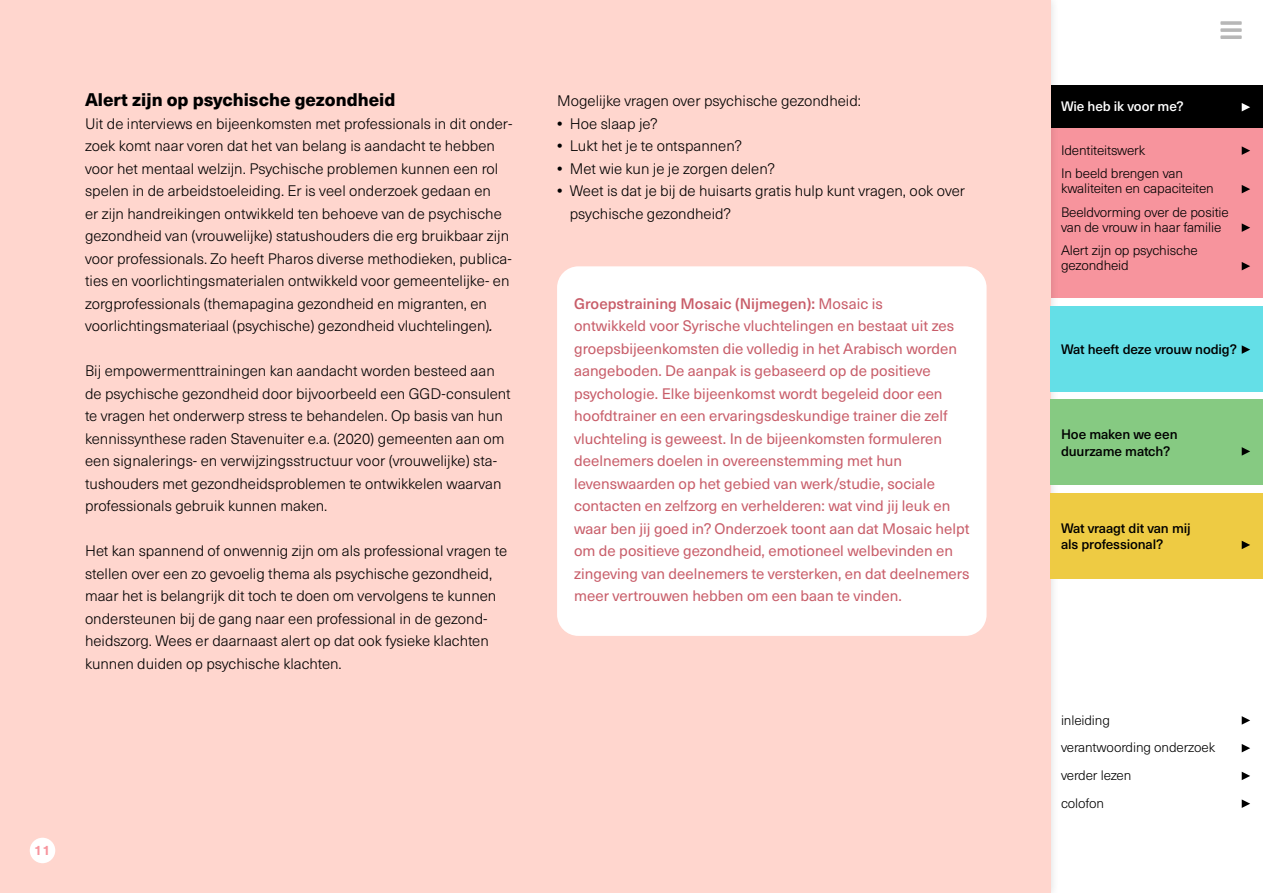
<style>
.page{position:relative;width:1263px;height:893px;background:#fff}
.page>*{position:absolute;margin:0;border:0;box-sizing:border-box;transform-origin:0 0}
.t1{font:800 18px "Neue Haas Unica Pro";color:#000}
.t2{font:300 15px/22.5px "Neue Haas Unica Pro";color:#000}
.t3{font:15px/22.5px "Neue Haas Unica Pro";color:#c85d69}
.t4{font:300 13.5px/27.8px "Neue Haas Unica Pro";letter-spacing:-.01em;color:#000}
.t5{font:500 13.5px/16.5px "Neue Haas Unica Pro";letter-spacing:-.01em;color:#000}
.t6{font:500 13.5px "Neue Haas Unica Pro";letter-spacing:-.01em;color:#fff}
.t7{font:700 13.5px "Neue Haas Unica Pro";color:#f7949d}
.s1{font-weight:400;font-style:italic}
.s2{color:#030303}
.s3{font-weight:700}
.s4{font-weight:500}
</style>
<div class="page">
<div style="left:1050px;top:85px;width:213px;height:213px;background:#f7949d"></div>
<div style="left:1050px;top:85px;width:213px;height:43px;background:#000"></div>
<svg style="left:1242px;top:103px;width:8px;height:8px"></svg>
<div style="left:0;top:0;width:1050px;height:893px;background:#ffd6ce"></div>
<div style="left:1050px;top:400px;width:213px;height:85px;background:#86ca82"></div>
<svg style="left:1242px;top:447px;width:8px;height:9px"></svg>
<div style="left:1050px;top:306px;width:213px;height:85px;background:#64dfe7"></div>
<svg style="left:1242px;top:345px;width:8px;height:9px"></svg>
<div style="left:1050px;top:493px;width:213px;height:85px;background:#eecb43"></div>
<svg style="left:1242px;top:541px;width:8px;height:8px"></svg>
<svg style="left:1242px;top:716px;width:8px;height:9px"></svg>
<svg style="left:1242px;top:744px;width:8px;height:8px"></svg>
<svg style="left:1242px;top:772px;width:8px;height:8px"></svg>
<svg style="left:1242px;top:799px;width:8px;height:9px"></svg>
<svg style="left:1220px;top:35px;width:22px;height:4px"></svg>
<svg style="left:1220px;top:28px;width:22px;height:4px"></svg>
<svg style="left:1220px;top:21px;width:22px;height:4px"></svg>
<svg style="left:1242px;top:146px;width:8px;height:9px"></svg>
<svg style="left:1242px;top:185px;width:8px;height:8px"></svg>
<svg style="left:1242px;top:223px;width:8px;height:9px"></svg>
<svg style="left:1242px;top:262px;width:8px;height:8px"></svg>
<div style="left:30px;top:838px;width:25px;height:25px;background:#fff;border-radius:50%"></div>
<div style="left:557px;top:266px;width:429px;height:370px;background:#fff;border-radius:21px"></div>
<p class="t1" style="left:85px;top:89px;width:312px">Alert zijn op psychische gezondheid</p>
<p class="t2" style="left:85px;top:113px;width:429px">Uit de interviews en bijeenkomsten met professionals in dit onder&shy;zoek komt naar voren dat het van belang is aandacht te hebben voor het mentaal welzijn. Psychische problemen kunnen een rol spelen in de arbeidstoeleiding. Er is veel onderzoek gedaan en<br>er zijn handreikingen ontwikkeld ten behoeve van de psychische gezondheid van (vrouwelijke) statushouders die erg bruikbaar zijn voor professionals. Zo heeft Pharos diverse methodieken, publica&shy;ties en voorlichtingsmaterialen ontwikkeld voor gemeentelijke- en zorgprofessionals (themapagina gezondheid en migranten, en voorlichtingsmateriaal (psychische) gezondheid vluchtelingen)<span class="s1">.</span></p>
<p class="t2" style="left:85px;top:360px;width:427px"><span class="s2">Bij empowermenttrainingen kan aandacht worden besteed aan de psychische gezondheid door bijvoorbeeld een GGD-consulent te vragen het onderwerp stress te behandelen. Op basis van hun kennissynthese raden</span> Stavenuiter e.a. (2020) gemeenten aan om een signalerings- en verwijzingsstructuur voor (vrouwelijke) sta&shy;tushouders met gezondheidsproblemen te ontwikkelen waarvan professionals gebruik kunnen maken.</p>
<p class="t2" style="left:85px;top:540px;width:424px">Het kan spannend of onwennig zijn om als professional vragen te stellen over een zo gevoelig thema als psychische gezondheid, maar het is belangrijk dit toch te doen om vervolgens te kunnen ondersteunen bij de gang naar een professional in de gezond&shy;heidszorg. Wees er daarnaast alert op dat ook fysieke klachten kunnen duiden op psychische klachten.</p>
<p class="t2" style="left:557px;top:90px;width:305px">Mogelijke vragen over psychische gezondheid:</p>
<p class="t2" style="left:557px;top:113px;width:102px"><span class="s3">•</span> Hoe slaap je?</p>
<p class="t2" style="left:557px;top:135px;width:186px"><span class="s3">•</span> Lukt het je te ontspannen?</p>
<p class="t2" style="left:557px;top:158px;width:219px"><span class="s3">•</span> Met wie kun je je zorgen delen?</p>
<p class="t2" style="left:570px;top:180px;width:397px;text-indent:-13px"><span class="s3">•</span> Weet is dat je bij de huisarts gratis hulp kunt vragen, ook over psychische gezondheid?</p>
<p class="t3" style="left:574px;top:292px;width:397px"><span class="s4">Groepstraining Mosaic (Nijmegen):</span> Mosaic is<br>ontwikkeld voor Syrische vluchtelingen en bestaat uit zes groepsbijeenkomsten die volledig in het Arabisch worden aangeboden. De aanpak is gebaseerd op de positieve psychologie. Elke bijeenkomst wordt begeleid door een hoofdtrainer en een ervaringsdeskundige trainer die zelf vluchteling is geweest. In de bijeenkomsten formuleren deelnemers doelen in overeenstemming met hun levenswaarden op het gebied van werk/studie, sociale contacten en zelfzorg en verhelderen: wat vind jij leuk en waar ben jij goed in? Onderzoek toont aan dat Mosaic helpt om de positieve gezondheid, emotioneel welbevinden en zingeving van deelnemers te versterken, en dat deelnemers meer vertrouwen hebben om een baan te vinden.</p>
<p class="t7" style="left:34px;top:842px;width:18px">11</p>
<p class="t6" style="left:1061px;top:99px;width:124px">Wie heb ik voor me?</p>
<p class="t4" style="left:1061px;top:139px;width:124px;line-height:23.5px">Identiteitswerk<br>In beeld brengen van</p>
<p class="t4" style="left:1061px;top:177px;width:169px;line-height:23.5px">kwaliteiten en capaciteiten<br>Beeldvorming over de positie</p>
<p class="t4" style="left:1061px;top:216px;width:162px;line-height:23.5px">van de vrouw in haar familie<br>Alert zijn op psychische</p>
<p class="t4" style="left:1061px;top:252px;width:69px">gezondheid</p>
<p class="t5" style="left:1061px;top:341px;width:177px">Wat heeft deze vrouw nodig?</p>
<p class="t5" style="left:1061px;top:426px;width:118px">Hoe maken we een duurzame match?</p>
<p class="t5" style="left:1061px;top:520px;width:131px">Wat vraagt dit van mij als professional?</p>
<p class="t4" style="left:1061px;top:706px;width:156px">inleiding<br>verantwoording onderzoek verder lezen<br>colofon</p>
</div>
